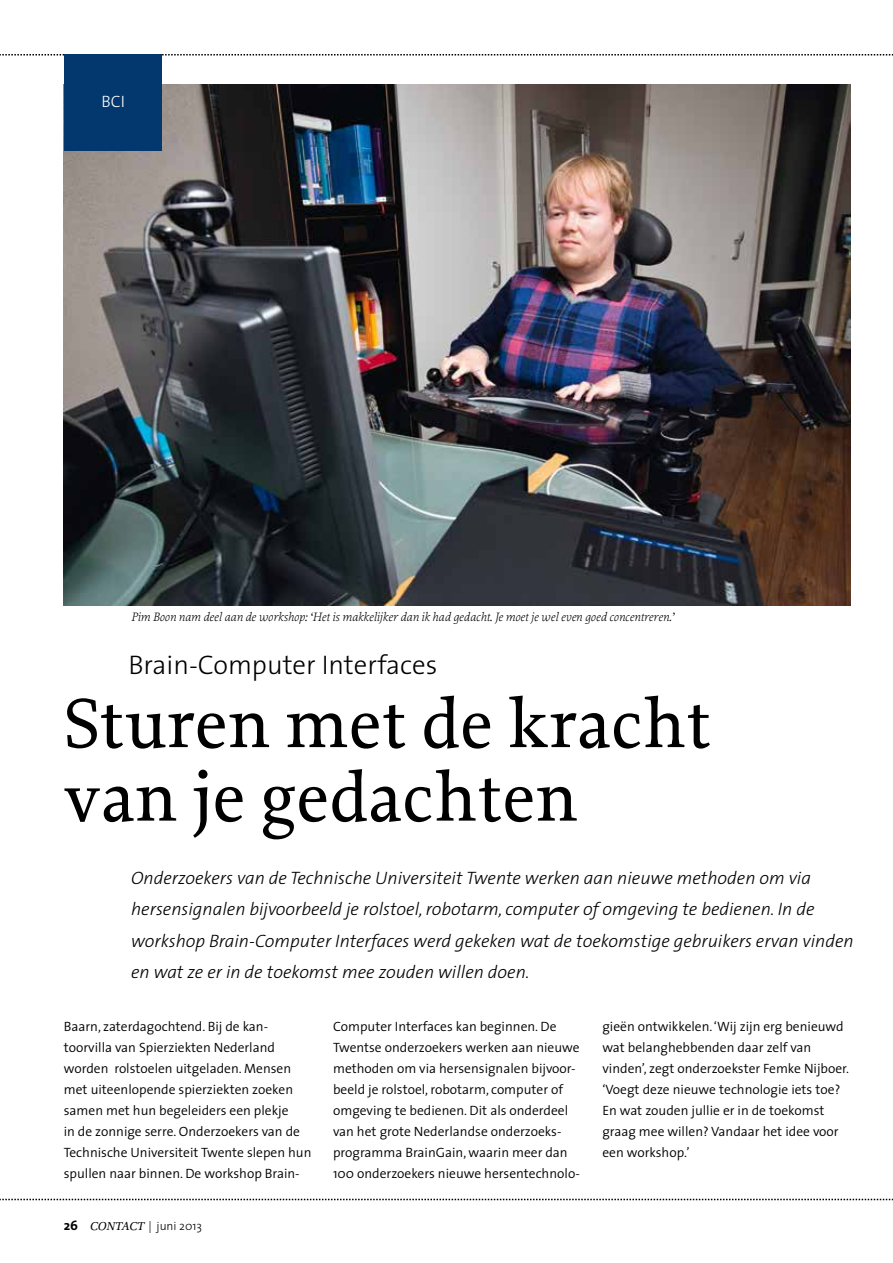
<style>
.page{position:relative;width:893px;height:1263px;background:#fff}
.page>*{position:absolute;margin:0;border:0;box-sizing:border-box;transform-origin:0 0}
.t1{font:500 72px/73.5px "Proforma";letter-spacing:.005em;color:#000}
.t2{font:300 27px "The Sans";color:#000}
.t3{font:italic 300 18px/31.5px "The Sans";color:#000}
.t4{font:300 16.5px "The Sans";color:#fff}
.t5{font:300 13.5px/21px "The Sans";color:#000}
.t6{font:italic 300 12.75px "Proforma";color:#000}
.t7{font:300 12px "The Sans";color:#000}
.s1{font-weight:700;font-size:13.5px}
.s2{font-family:"Proforma";font-weight:500;font-style:italic}
</style>
<div class="page">
<svg style="left:0;top:54px;width:893px;height:2px"></svg>
<svg style="left:0;top:1199px;width:893px;height:1px"></svg>
<img style="left:64px;top:85px;width:786px;height:520px">
<div style="left:64px;top:54px;width:98px;height:96px;background:#03386f"></div>
<p class="t4" style="left:101px;top:87px;width:25px">BCI</p>
<p class="t6" style="left:131px;top:609px;width:544px">Pim Boon nam deel aan de workshop: ‘Het is makkelijker dan ik had gedacht. Je moet je wel even goed concentreren.’</p>
<h2 class="t2" style="left:128px;top:642px;width:311px">Brain-Computer Interfaces</h2>
<h1 class="t1" style="left:64px;top:686px;width:649px">Sturen met de kracht van je gedachten</h1>
<p class="t3" style="left:131px;top:861px;width:724px">Onderzoekers van de Technische Universiteit Twente werken aan nieuwe methoden om via hersensignalen bijvoorbeeld je rolstoel, robotarm, computer of omgeving te bedienen. In de workshop Brain-Computer Interfaces werd gekeken wat de toekomstige gebruikers ervan vinden en wat ze er in de toekomst mee zouden willen doen.</p>
<p class="t5" style="left:64px;top:1015px;width:249px">Baarn, zaterdagochtend. Bij de kan&shy;toorvilla van Spierziekten Nederland worden rolstoelen uitgeladen. Mensen met uiteenlopende spierziekten zoeken samen met hun begeleiders een plekje<br>in de zonnige serre. Onderzoekers van de Technische Universiteit Twente slepen hun spullen naar binnen. De workshop Brain-</p>
<p class="t5" style="left:333px;top:1015px;width:248px">Computer Interfaces kan beginnen. De Twentse onderzoekers werken aan nieuwe methoden om via hersensignalen bijvoor&shy;beeld je rolstoel, robotarm, computer of omgeving te bedienen. Dit als onderdeel van het grote Nederlandse onderzoeks&shy;programma BrainGain, waarin meer dan 100 onderzoekers nieuwe hersentechnolo-</p>
<p class="t5" style="left:602px;top:1015px;width:248px">gieën ontwikkelen. ‘Wij zijn erg benieuwd wat belanghebbenden daar zelf van vinden’, zegt onderzoekster Femke Nijboer. ‘Voegt deze nieuwe technologie iets toe?<br>En wat zouden jullie er in de toekomst graag mee willen? Vandaar het idee voor een workshop.’</p>
<p class="t7" style="left:64px;top:1216px;width:140px"><span class="s1">26</span> <span class="s2">CONTACT</span> | juni 2013</p>
</div>
